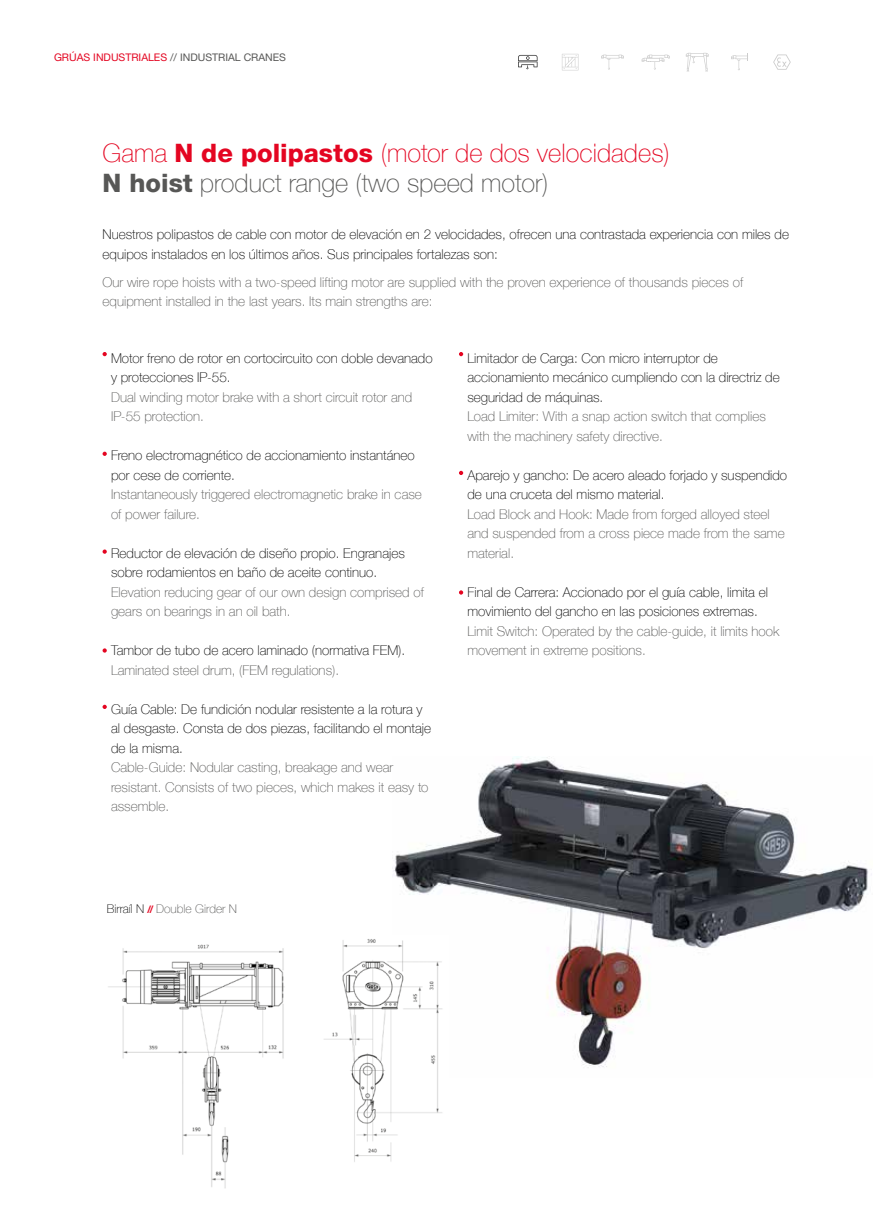
<style>
.page{position:relative;width:892px;height:1220px;background:#fff}
.page>*{position:absolute;margin:0;border:0;box-sizing:border-box;transform-origin:0 0}
.t1{font:100 25.5px/30px "Helvetica Neue";color:#e40521}
.t2{font:100 13.5px/19.5px "Helvetica Neue";color:#000}
.t3{font:100 13.5px/19.5px "Helvetica Neue";color:#575756}
.t4{font:100 12px "Helvetica Neue";color:#575756}
.t5{font:10.5px "Helvetica Neue";color:#575756}
.s1{color:#e40521}
.s2{font-weight:800}
.s3{font-weight:800;color:#575756}
.s4{color:#575756}
.s5{color:#000}
.s6{font-family:"Helvetica";font-weight:700;font-size:10.2px;color:#e40521}
</style>
<div class="page">
<svg style="left:103px;top:352px;width:4px;height:4px"></svg>
<svg style="left:459px;top:352px;width:4px;height:4px"></svg>
<img style="left:393px;top:756px;width:479px;height:312px">
<img style="left:108px;top:935px;width:340px;height:253px">
<svg style="left:103px;top:648px;width:4px;height:4px"></svg>
<svg style="left:103px;top:549px;width:4px;height:5px"></svg>
<svg style="left:103px;top:452px;width:4px;height:4px"></svg>
<svg style="left:103px;top:705px;width:4px;height:4px"></svg>
<svg style="left:459px;top:471px;width:4px;height:4px"></svg>
<svg style="left:459px;top:590px;width:4px;height:4px"></svg>
<svg style="left:518px;top:55px;width:19px;height:14px"></svg>
<svg style="left:562px;top:54px;width:16px;height:16px"></svg>
<svg style="left:773px;top:54px;width:17px;height:16px"></svg>
<svg style="left:685px;top:53px;width:23px;height:18px"></svg>
<svg style="left:601px;top:55px;width:23px;height:15px"></svg>
<svg style="left:641px;top:55px;width:29px;height:15px"></svg>
<svg style="left:731px;top:54px;width:17px;height:16px"></svg>
<p class="t5" style="left:54px;top:51px;width:233px"><span class="s1">GRÚAS INDUSTRIALES</span> // INDUSTRIAL CRANES</p>
<h1 class="t1" style="left:103px;top:137px;width:568px">Gama <span class="s2">N de polipastos</span> (motor de dos velocidades)<br><span class="s3">N hoist</span> <span class="s4">product range (two speed motor)</span></h1>
<p class="t2" style="left:103px;top:224px;width:688px">Nuestros polipastos de cable con motor de elevación en 2 velocidades, ofrecen una contrastada experiencia con miles de equipos instalados en los últimos años. Sus principales fortalezas son:</p>
<p class="t3" style="left:103px;top:272px;width:642px">Our wire rope hoists with a two-speed lifting motor are supplied with the proven experience of thousands pieces of equipment installed in the last years. Its main strengths are:</p>
<p class="t2" style="left:111px;top:348px;width:323px">Motor freno de rotor en cortocircuito con doble devanado y protecciones IP-55.</p>
<p class="t3" style="left:111px;top:387px;width:303px">Dual winding motor brake with a short circuit rotor and<br>IP-55 protection.</p>
<p class="t2" style="left:111px;top:445px;width:305px">Freno electromagnético de accionamiento instantáneo por cese de corriente.</p>
<p class="t3" style="left:111px;top:484px;width:312px">Instantaneously triggered electromagnetic brake in case of power failure.</p>
<p class="t2" style="left:111px;top:543px;width:295px">Reductor de elevación de diseño propio. Engranajes sobre rodamientos en baño de aceite continuo.</p>
<p class="t3" style="left:111px;top:582px;width:314px">Elevation reducing gear of our own design comprised of gears on bearings in an oil bath.</p>
<p class="t2" style="left:111px;top:640px;width:296px">Tambor de tubo de acero laminado (normativa FEM).</p>
<p class="t3" style="left:111px;top:660px;width:230px">Laminated steel drum, (FEM regulations).</p>
<p class="t2" style="left:111px;top:699px;width:321px">Guía Cable: De fundición nodular resistente a la rotura y al desgaste. Consta de dos piezas, facilitando el montaje de la misma.</p>
<p class="t3" style="left:111px;top:757px;width:319px">Cable-Guide: Nodular casting, breakage and wear resistant. Consists of two pieces, which makes it easy to assemble.</p>
<p class="t2" style="left:467px;top:348px;width:314px">Limitador de Carga: Con micro interruptor de accionamiento mecánico cumpliendo con la directriz de seguridad de máquinas.</p>
<p class="t3" style="left:467px;top:406px;width:300px">Load Limiter: With a snap action switch that complies with the machinery safety directive.</p>
<p class="t2" style="left:467px;top:465px;width:321px">Aparejo y gancho: De acero aleado forjado y suspendido de una cruceta del mismo material.</p>
<p class="t3" style="left:467px;top:504px;width:319px">Load Block and Hook: Made from forged alloyed steel and suspended from a cross piece made from the same material.</p>
<p class="t2" style="left:467px;top:582px;width:302px">Final de Carrera: Accionado por el guía cable, limita el movimiento del gancho en las posiciones extremas.</p>
<p class="t3" style="left:467px;top:621px;width:313px">Limit Switch: Operated by the cable-guide, it limits hook movement in extreme positions.</p>
<p class="t4" style="left:107px;top:901px;width:132px"><span class="s5">Birraíl N</span> <span class="s6">//</span> Double Girder N</p>
</div>
